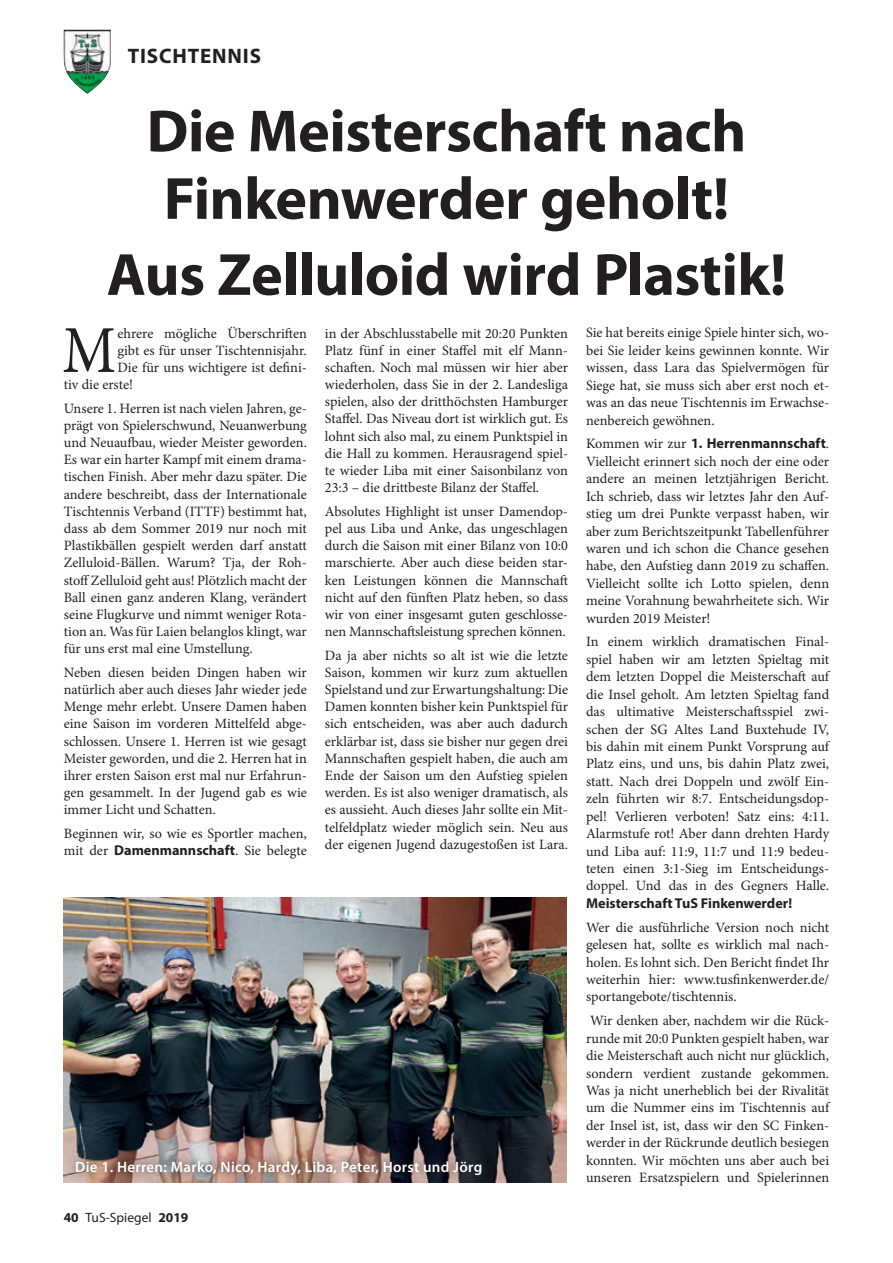
<style>
.page{position:relative;width:893px;height:1263px;background:#fff}
.page>*{position:absolute;margin:0;border:0;box-sizing:border-box;transform-origin:0 0}
.t1{font:67.05px "Minion Pro";color:#231f20;scale:.9 1}
.t2{font:700 60px/67.5px "Myriad Pro";letter-spacing:-.01em;color:#231f20}
.t3{font:700 21px "Myriad Pro";letter-spacing:.04em;color:#231f20}
.t4{font:600 15px "Myriad Pro";letter-spacing:.02em;color:#fff}
.t5{font:14.25px/17.2px "Minion Pro";color:#231f20;text-align:justify}
.t6{font:700 14.25px "Myriad Pro";color:#231f20}
.t7{font:13.5px "Myriad Pro";color:#231f20}
.s1{font-family:"Minion Pro";font-weight:400}
.s2{font-family:"Myriad Pro";font-weight:700}
.s3{font-weight:700}
</style>
<div class="page">
<img style="left:64px;top:30px;width:47px;height:64px">
<img style="left:64px;top:898px;width:503px;height:284px">
<div style="left:68px;top:1153px;width:421px;height:29px;background:#231f20;opacity:.75"></div>
<h3 class="t3" style="left:128px;top:42px;width:135px">TISCHTENNIS</h3>
<h2 class="t2" style="left:147px;top:95px;width:601px">Die Meisterschaft nach<br>Finkenwerder geholt!</h2>
<h2 class="t2" style="left:107px;top:239px;width:681px">Aus Zelluloid wird Plastik!</h2>
<h1 class="t1" style="left:62px;top:306px;width:61px">M</h1>
<p class="t5" style="left:117px;top:324px;width:191px">ehrere mögliche Überschriften</p>
<p class="t5" style="left:586px;top:324px;width:245px">Sie hat bereits einige Spiele hinter sich, wo&shy;bei Sie leider keins gewinnen konnte. Wir wissen, dass Lara das Spielvermögen für Siege hat, sie muss sich aber erst noch et&shy;was an das neue Tischtennis im Erwachse&shy;nenbereich gewöhnen.</p>
<p class="t6" style="left:586px;top:434px;width:245px"><span class="s1">Kommen wir zur</span> 1. Herrenmannschaft<span class="s1">.</span></p>
<p class="t5" style="left:586px;top:453px;width:245px">Vielleicht erinnert sich noch der eine oder andere an meinen letztjährigen Bericht.<br>Ich schrieb, dass wir letztes Jahr den Auf&shy;stieg um drei Punkte verpasst haben, wir aber zum Berichtszeitpunkt Tabellenführer waren und ich schon die Chance gesehen habe, den Aufstieg dann 2019 zu schaffen.<br>Vielleicht sollte ich Lotto spielen, denn meine Vorahnung bewahrheitete sich. Wir wurden 2019 Meister!</p>
<p class="t5" style="left:586px;top:633px;width:245px">In einem wirklich dramatischen Final&shy;spiel haben wir am letzten Spieltag mit dem letzten Doppel die Meisterschaft auf die Insel geholt. Am letzten Spieltag fand das ultimative Meisterschaftsspiel zwi&shy;schen der SG Altes Land Buxtehude IV, bis dahin mit einem Punkt Vorsprung auf Platz eins, und uns, bis dahin Platz zwei, statt. Nach drei Doppeln und zwölf Ein&shy;zeln führten wir 8:7. Entscheidungsdop&shy;pel! Verlieren verboten! Satz eins: 4:11.<br>Alarmstufe rot! Aber dann drehten Hardy und Liba auf: 11:9, 11:7 und 11:9 bedeu&shy;teten einen 3:1-Sieg im Entscheidungs&shy;doppel. Und das in des Gegners Halle.</p>
<p class="t6" style="left:586px;top:894px;width:208px">Meisterschaft TuS Finkenwerder!</p>
<p class="t5" style="left:586px;top:918px;width:245px">Wer die ausführliche Version noch nicht gelesen hat, sollte es wirklich mal nach&shy;holen. Es lohnt sich. Den Bericht findet Ihr weiterhin hier: www.tusfinkenwerder.de/ sportangebote/tischtennis.</p>
<p class="t5" style="left:586px;top:1012px;width:245px">Wir denken aber, nachdem wir die Rück&shy;runde mit 20:0 Punkten gespielt haben, war die Meisterschaft auch nicht nur glücklich, sondern verdient zustande gekommen.<br>Was ja nicht unerheblich bei der Rivalität um die Nummer eins im Tischtennis auf der Insel ist, ist, dass wir den SC Finken&shy;werder in der Rückrunde deutlich besiegen konnten. Wir möchten uns aber auch bei unseren Ersatzspielern und Spielerinnen</p>
<p class="t5" style="left:325px;top:324px;width:245px">in der Abschlusstabelle mit 20:20 Punkten Platz fünf in einer Staffel mit elf Mann&shy;schaften. Noch mal müssen wir hier aber wiederholen, dass Sie in der 2. Landesliga spielen, also der dritthöchsten Hamburger Staffel. Das Niveau dort ist wirklich gut. Es lohnt sich also mal, zu einem Punktspiel in die Hall zu kommen. Herausragend spiel&shy;te wieder Liba mit einer Saisonbilanz von 23:3 – die drittbeste Bilanz der Staffel.</p>
<p class="t5" style="left:325px;top:503px;width:245px">Absolutes Highlight ist unser Damendop&shy;pel aus Liba und Anke, das ungeschlagen durch die Saison mit einer Bilanz von 10:0 marschierte. Aber auch diese beiden star&shy;ken Leistungen können die Mannschaft nicht auf den fünften Platz heben, so dass wir von einer insgesamt guten geschlosse&shy;nen Mannschaftsleistung sprechen können.</p>
<p class="t5" style="left:325px;top:646px;width:245px">Da ja aber nichts so alt ist wie die letzte Saison, kommen wir kurz zum aktuellen Spielstand und zur Erwartungshaltung: Die Damen konnten bisher kein Punktspiel für sich entscheiden, was aber auch dadurch erklärbar ist, dass sie bisher nur gegen drei Mannschaften gespielt haben, die auch am Ende der Saison um den Aufstieg spielen werden. Es ist also weniger dramatisch, als es aussieht. Auch dieses Jahr sollte ein Mit&shy;telfeldplatz wieder möglich sein. Neu aus der eigenen Jugend dazugestoßen ist Lara.</p>
<p class="t5" style="left:117px;top:342px;width:191px">gibt es für unser Tischtennisjahr.</p>
<p class="t5" style="left:117px;top:359px;width:191px">Die für uns wichtigere ist defini-</p>
<p class="t5" style="left:64px;top:376px;width:71px">tiv die erste!</p>
<p class="t5" style="left:64px;top:400px;width:245px">Unsere 1. Herren ist nach vielen Jahren, ge&shy;prägt von Spielerschwund, Neuanwerbung und Neuaufbau, wieder Meister geworden.<br>Es war ein harter Kampf mit einem drama&shy;tischen Finish. Aber mehr dazu später. Die andere beschreibt, dass der Internationale Tischtennis Verband (ITTF) bestimmt hat, dass ab dem Sommer 2019 nur noch mit Plastikbällen gespielt werden darf anstatt Zelluloid-Bällen. Warum? Tja, der Roh&shy;stoff Zelluloid geht aus! Plötzlich macht der Ball einen ganz anderen Klang, verändert seine Flugkurve und nimmt weniger Rota&shy;tion an. Was für Laien belanglos klingt, war für uns erst mal eine Umstellung.</p>
<p class="t5" style="left:64px;top:664px;width:245px">Neben diesen beiden Dingen haben wir natürlich aber auch dieses Jahr wieder jede Menge mehr erlebt. Unsere Damen haben eine Saison im vorderen Mittelfeld abge&shy;schlossen. Unsere 1. Herren ist wie gesagt Meister geworden, und die 2. Herren hat in ihrer ersten Saison erst mal nur Erfahrun&shy;gen gesammelt. In der Jugend gab es wie immer Licht und Schatten.</p>
<p class="t5" style="left:64px;top:825px;width:245px">Beginnen wir, so wie es Sportler machen, mit der <span class="s2">Damenmannschaft</span>. Sie belegte</p>
<p class="t4" style="left:75px;top:1157px;width:408px">Die 1. Herren: Marko, Nico, Hardy, Liba, Peter, Horst und Jörg</p>
<p class="t7" style="left:64px;top:1209px;width:126px"><span class="s3">40</span> TuS-Spiegel <span class="s3">2019</span></p>
</div>
